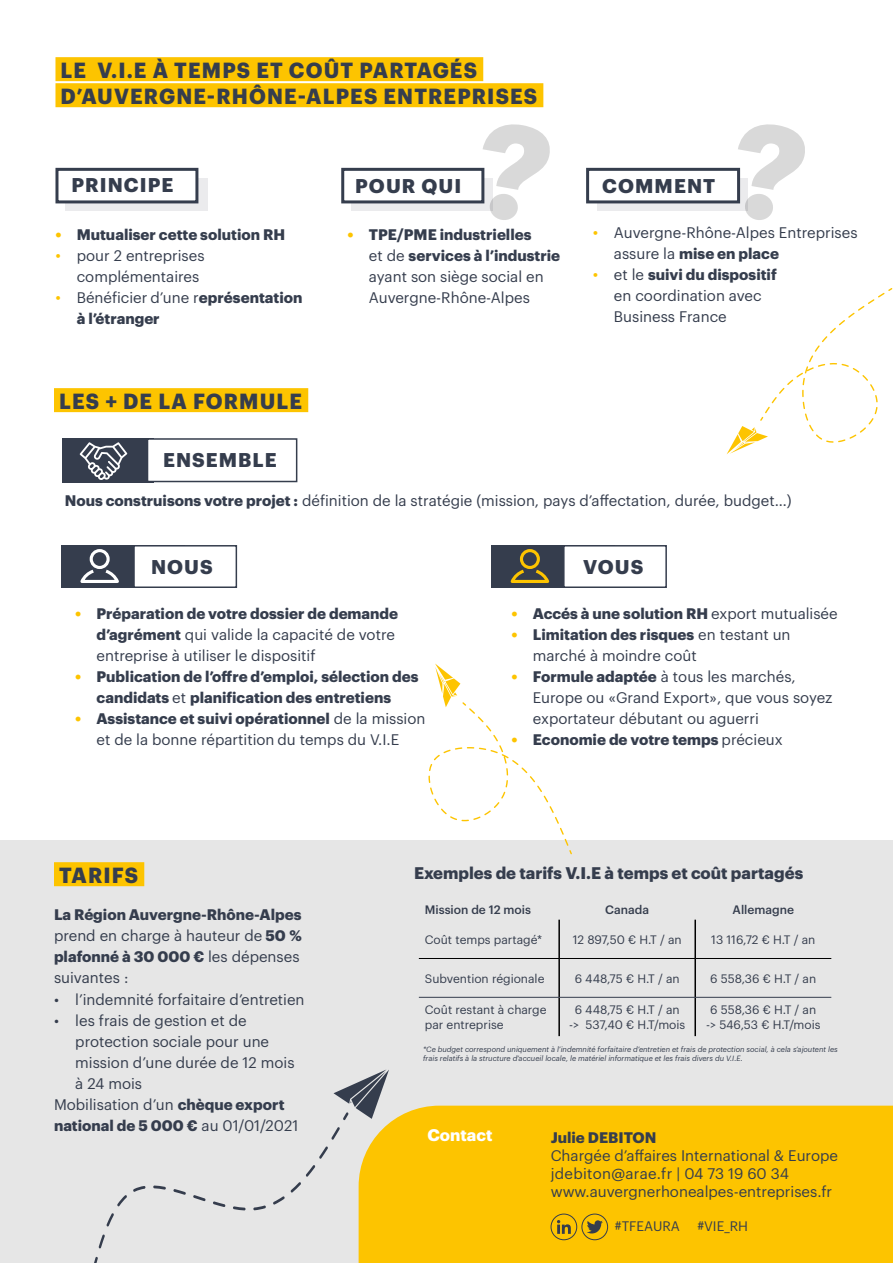
<style>
.page{position:relative;width:893px;height:1263px;background:#fff}
.page>*{position:absolute;margin:0;border:0;box-sizing:border-box;transform-origin:0 0}
.t1{font:700 21.45px/26.1px "Graphik";letter-spacing:.055em;color:#353d4d;scale:.96 1}
.t2{font:700 19.5px "Graphik";letter-spacing:.055em;color:#353d4d}
.t3{font:700 16.5px "Graphik";color:#353d4d}
.t4{font:700 16.5px "Graphik";color:#fff}
.t5{font:15px/21px "Graphik";color:#353d4d}
.t6{font:700 15px/21px "Graphik";color:#353d4d}
.t7{font:13.5px "Graphik";color:#353d4d}
.t8{font:12px/14.4px "Graphik";color:#353d4d;text-align:center}
.t9{font:500 12px "Graphik";color:#353d4d}
.t10{font:italic 7.5px/9px "Graphik";color:#353d4d}
.s1{font-size:16.5px;color:#fdc400}
.s2{font-weight:400;font-size:16.5px;color:#fdc400}
.s3{font-weight:400}
.s4{font-weight:700;font-size:16.5px;color:#fdc400}
.s5{font-weight:700}
</style>
<div class="page">
<svg style="left:65px;top:179px;width:143px;height:32px"></svg>
<div style="left:491px;top:545px;width:124px;height:43px;background:#353d4d"></div>
<div style="left:62px;top:545px;width:123px;height:43px;background:#353d4d"></div>
<div style="left:63px;top:438px;width:91px;height:44px;background:#353d4d"></div>
<svg style="left:351px;top:203px;width:120px;height:8px"></svg>
<svg style="left:597px;top:203px;width:129px;height:8px"></svg>
<div style="left:55px;top:168px;width:143px;height:35px;background:#fff;border:3px solid #353d4d"></div>
<div style="left:147px;top:438px;width:150px;height:44px;background:#fff;border:2px solid #353d4d"></div>
<div style="left:133px;top:545px;width:104px;height:43px;background:#fff;border:2px solid #353d4d"></div>
<div style="left:563px;top:545px;width:104px;height:43px;background:#fff;border:2px solid #353d4d"></div>
<div style="left:341px;top:168px;width:143px;height:35px;background:#fff;border:3px solid #353d4d"></div>
<div style="left:586px;top:168px;width:154px;height:35px;background:#fff;border:3px solid #353d4d"></div>
<div style="left:0;top:840px;width:893px;height:423px;background:#e6e6e6"></div>
<div style="left:359px;top:1106px;width:534px;height:157px;background:#fdc400"></div>
<div style="left:54px;top:862px;width:90px;height:24px;background:#fdc400"></div>
<div style="left:54px;top:388px;width:254px;height:24px;background:#fdc400"></div>
<svg style="left:333px;top:1069px;width:56px;height:51px"></svg>
<svg style="left:319px;top:1146px;width:9px;height:13px"></svg>
<svg style="left:193px;top:1195px;width:13px;height:6px"></svg>
<svg style="left:173px;top:1189px;width:13px;height:6px"></svg>
<svg style="left:253px;top:1205px;width:13px;height:5px"></svg>
<svg style="left:153px;top:1185px;width:13px;height:4px"></svg>
<svg style="left:117px;top:1195px;width:10px;height:11px"></svg>
<svg style="left:213px;top:1201px;width:12px;height:6px"></svg>
<svg style="left:94px;top:1257px;width:4px;height:6px"></svg>
<svg style="left:106px;top:1213px;width:8px;height:13px"></svg>
<svg style="left:99px;top:1234px;width:6px;height:14px"></svg>
<svg style="left:133px;top:1186px;width:13px;height:6px"></svg>
<svg style="left:331px;top:1127px;width:9px;height:13px"></svg>
<svg style="left:233px;top:1206px;width:13px;height:4px"></svg>
<svg style="left:291px;top:1165px;width:24px;height:27px"></svg>
<svg style="left:273px;top:1196px;width:12px;height:8px"></svg>
<hr style="left:558px;top:920px;width:2px;height:38px;background:#000">
<hr style="left:694px;top:920px;width:2px;height:38px;background:#000">
<hr style="left:558px;top:959px;width:2px;height:38px;background:#000">
<hr style="left:694px;top:959px;width:2px;height:38px;background:#000">
<hr style="left:558px;top:997px;width:2px;height:39px;background:#000">
<hr style="left:694px;top:997px;width:2px;height:39px;background:#000">
<hr style="left:419px;top:958px;width:140px;height:1px;background:#000">
<hr style="left:559px;top:958px;width:136px;height:1px;background:#000">
<hr style="left:695px;top:958px;width:136px;height:1px;background:#000">
<hr style="left:419px;top:997px;width:140px;height:1px;background:#353d4d">
<hr style="left:559px;top:997px;width:136px;height:1px;background:#353d4d">
<hr style="left:695px;top:997px;width:136px;height:1px;background:#353d4d">
<svg style="left:428px;top:663px;width:144px;height:191px"></svg>
<div style="left:55px;top:57px;width:428px;height:24px;background:#fdc400"></div>
<div style="left:55px;top:83px;width:488px;height:24px;background:#fdc400"></div>
<svg style="left:727px;top:288px;width:165px;height:166px"></svg>
<svg style="left:80px;top:549px;width:39px;height:34px"></svg>
<svg style="left:510px;top:549px;width:40px;height:34px"></svg>
<svg style="left:80px;top:442px;width:47px;height:38px"></svg>
<div style="left:551px;top:1214px;width:26px;height:26px;border:1px solid #353d4d;border-radius:50%"></div>
<svg style="left:557px;top:1220px;width:14px;height:14px"></svg>
<div style="left:582px;top:1214px;width:26px;height:26px;border:1px solid #353d4d;border-radius:50%"></div>
<svg style="left:587px;top:1220px;width:16px;height:13px"></svg>
<svg style="left:471px;top:167px;width:22px;height:44px"></svg>
<svg style="left:726px;top:167px;width:22px;height:44px"></svg>
<h1 class="t1" style="left:61px;top:55px;width:498px">LE V.I.E À TEMPS ET COÛT PARTAGÉS<br>D’AUVERGNE-RHÔNE-ALPES ENTREPRISES</h1>
<h2 class="t2" style="left:71px;top:170px;width:104px">PRINCIPE</h2>
<h2 class="t2" style="left:355px;top:170px;width:108px">POUR QUI</h2>
<h2 class="t2" style="left:602px;top:170px;width:114px">COMMENT</h2>
<p class="t6" style="left:55px;top:223px;width:231px"><span class="s1">•</span> Mutualiser cette solution RH</p>
<p class="t5" style="left:77px;top:244px;width:129px;text-indent:-21px"><span class="s1">•</span> pour 2 entreprises complémentaires</p>
<p class="t6" style="left:77px;top:286px;width:227px;text-indent:-21px"><span class="s2">•</span> <span class="s3">Bénéficier d’une r</span>eprésentation à l’étranger</p>
<h1 class="t1" style="left:59px;top:386px;width:255px">LES + DE LA FORMULE</h1>
<h2 class="t2" style="left:163px;top:445px;width:115px">ENSEMBLE</h2>
<p class="t5" style="left:369px;top:223px;width:193px;text-indent:-21px"><span class="s4">•</span> <span class="s5">TPE/PME industrielles<br></span>et de <span class="s5">services à l’industrie </span>ayant son siège social en<br>Auvergne-Rhône-Alpes</p>
<p class="t5" style="left:614px;top:221px;width:245px;text-indent:-21px"><span class="s1">•</span> Auvergne-Rhône-Alpes Entreprises assure la <span class="s5">mise en place</span></p>
<p class="t5" style="left:614px;top:263px;width:164px;text-indent:-21px"><span class="s1">•</span> et le <span class="s5">suivi du dispositif </span>en coordination avec<br>Business France</p>
<p class="t5" style="left:65px;top:489px;width:728px"><span class="s5">Nous construisons votre projet :</span> définition de la stratégie (mission, pays d’affectation, durée, budget…)</p>
<h2 class="t2" style="left:151px;top:552px;width:63px">NOUS</h2>
<h2 class="t2" style="left:583px;top:552px;width:62px">VOUS</h2>
<p class="t5" style="left:97px;top:602px;width:303px;text-indent:-21px"><span class="s4">•</span> <span class="s5">Préparation de votre dossier de demande d’agrément</span> qui valide la capacité de votre entreprise à utiliser le dispositif</p>
<p class="t6" style="left:75px;top:664px;width:345px;text-align:center"><span class="s1">•</span> Publication de l’offre d’emploi, sélection des candidats <span class="s3">et</span> planification des entretiens</p>
<p class="t5" style="left:75px;top:707px;width:352px;text-align:center"><span class="s4">•</span> <span class="s5">Assistance et suivi opérationnel</span> de la mission et de la bonne répartition du temps du V.I.E</p>
<p class="t6" style="left:512px;top:601px;width:328px"><span class="s1">•</span> Accés à une solution RH <span class="s3">export mutualisée</span></p>
<p class="t5" style="left:533px;top:623px;width:259px;text-indent:-21px"><span class="s4">•</span> <span class="s5">Limitation des risques</span> en testant un marché à moindre coût</p>
<p class="t5" style="left:533px;top:665px;width:301px;text-indent:-21px"><span class="s4">•</span> <span class="s5">Formule adaptée</span> à tous les marchés,<br>Europe ou «Grand Export», que vous soyez exportateur débutant ou aguerri</p>
<p class="t6" style="left:512px;top:727px;width:273px"><span class="s1">•</span> Economie de votre temps <span class="s3">précieux</span></p>
<h1 class="t1" style="left:59px;top:860px;width:84px">TARIFS</h1>
<p class="t6" style="left:54px;top:903px;width:250px">La Région Auvergne-Rhône-Alpes <span class="s3">prend en charge à hauteur de</span> 50 % plafonné à 30 000 € <span class="s3">les dépenses suivantes :</span></p>
<p class="t5" style="left:54px;top:987px;width:252px">• l’indemnité forfaitaire d’entretien</p>
<p class="t5" style="left:54px;top:1008px;width:194px">• les frais de gestion et de</p>
<p class="t5" style="left:75px;top:1029px;width:195px">protection sociale pour une</p>
<p class="t5" style="left:75px;top:1050px;width:221px">mission d’une durée de 12 mois</p>
<p class="t5" style="left:75px;top:1071px;width:68px">à 24 mois</p>
<p class="t5" style="left:54px;top:1092px;width:232px">Mobilisation d’un <span class="s5">chèque export</span></p>
<p class="t6" style="left:54px;top:1113px;width:246px">national de 5 000 € <span class="s3">au 01/01/2021</span></p>
<p class="t3" style="left:414px;top:860px;width:391px">Exemples de tarifs V.I.E à temps et coût partagés</p>
<p class="t9" style="left:425px;top:900px;width:108px">Mission de 12 mois</p>
<p class="t9" style="left:605px;top:900px;width:45px">Canada</p>
<p class="t9" style="left:733px;top:900px;width:63px">Allemagne</p>
<p class="t8" style="left:425px;top:931px;width:119px">Coût temps partagé*</p>
<p class="t8" style="left:573px;top:931px;width:110px">12 897,50 € H.T / an</p>
<p class="t8" style="left:711px;top:931px;width:106px">13 116,72 € H.T / an</p>
<p class="t8" style="left:425px;top:970px;width:121px">Subvention régionale</p>
<p class="t8" style="left:575px;top:970px;width:107px">6 448,75 € H.T / an</p>
<p class="t8" style="left:710px;top:970px;width:107px">6 558,36 € H.T / an</p>
<p class="t8" style="left:425px;top:1002px;width:123px;text-align:left">Coût restant à charge par entreprise</p>
<p class="t8" style="left:569px;top:1002px;width:118px">6 448,75 € H.T / an -&gt; 537,40 € H.T/mois</p>
<p class="t8" style="left:706px;top:1002px;width:116px">6 558,36 € H.T / an -&gt; 546,53 € H.T/mois</p>
<p class="t10" style="left:423px;top:1044px;width:416px">*Ce budget correspond uniquement à l’indemnité forfaitaire d’entretien et frais de protection social, à cela s’ajoutent les frais relatifs à la structure d’accueil locale, le matériel informatique et les frais divers du V.I.E.</p>
<p class="t4" style="left:427px;top:1123px;width:67px">Contact</p>
<p class="t6" style="left:551px;top:1125px;width:107px">Julie DEBITON</p>
<p class="t5" style="left:551px;top:1145px;width:289px;line-height:18px">Chargée d’affaires International &amp; Europe jdebiton@arae.fr | 04 73 19 60 34 www.auvergnerhonealpes-entreprises.fr</p>
<p class="t7" style="left:615px;top:1216px;width:67px">#TFEAURA</p>
<p class="t7" style="left:697px;top:1216px;width:52px">#VIE_RH</p>
</div>
